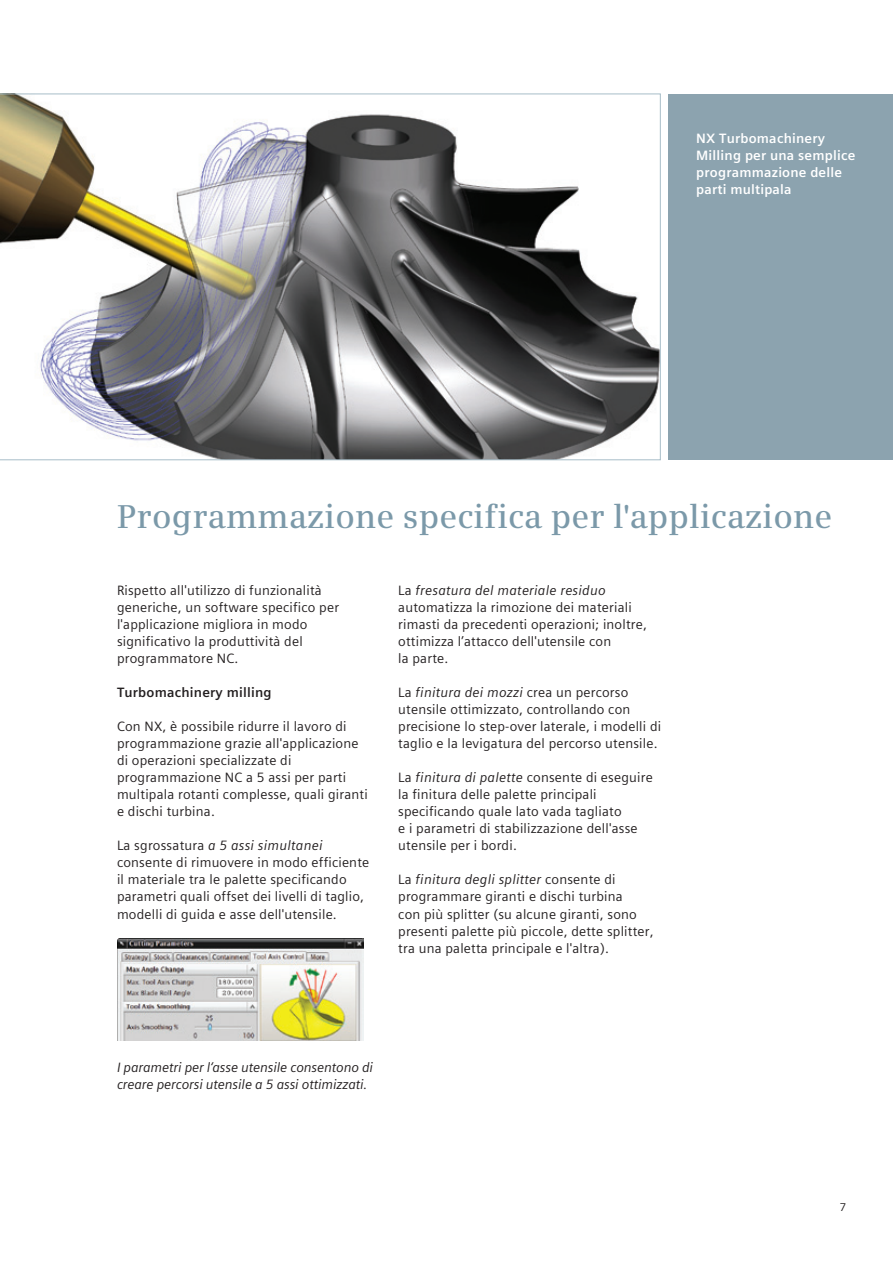
<style>
.page{position:relative;width:893px;height:1263px;background:#fff}
.page>*{position:absolute;margin:0;border:0;box-sizing:border-box;transform-origin:0 0}
._01__Headline__22pt{font:600 33px "Siemens Serif";letter-spacing:.005em;color:#7b99a9}
._03__Copy_Roman__9pt{font:13.5px/17px "Siemens Sans Global";letter-spacing:.015em;color:#231f20}
._02__Subhead___9pt_0{font:13.5px/17px "Siemens Sans Global";letter-spacing:.015em;color:#231f20}
.t1{font:italic 13.5px/17px "Siemens Sans Global";letter-spacing:-.01em;color:#231f20}
.caption_photo_bold_w{font:700 13.5px/17px "Siemens Sans Global";letter-spacing:.015em;color:#fff}
._02__Subhead___9pt_0-2{font:700 13.5px "Siemens Sans Global";letter-spacing:.015em;color:#231f20}
.t2{font:11.25px "Siemens Sans Global";color:#231f20}
.s1{font-style:italic}
</style>
<div class="page">
<img style="left:117px;top:938px;width:247px;height:103px">
<div style="left:669px;top:94px;width:224px;height:366px;background:#8ca3af"></div>
<svg style="left:2px;top:96px;width:657px;height:362px"></svg>
<p class="caption_photo_bold_w" style="left:696px;top:130px;width:161px">NX Turbomachinery<br>Milling per una semplice programmazione delle parti multipala</p>
<p class="_01__Headline__22pt" style="left:117px;top:497px;width:717px">Programmazione specifica per l'applicazione</p>
<p class="_03__Copy_Roman__9pt" style="left:117px;top:582px;width:224px">Rispetto all'utilizzo di funzionalità generiche, un software specifico per l'applicazione migliora in modo significativo la produttività del programmatore NC.</p>
<p class="_02__Subhead___9pt_0-2" style="left:117px;top:682px;width:156px">Turbomachinery milling</p>
<p class="_02__Subhead___9pt_0" style="left:117px;top:718px;width:252px">Con NX, è possibile ridurre il lavoro di programmazione grazie all'applicazione di operazioni specializzate di programmazione NC a 5 assi per parti multipala rotanti complesse, quali giranti e dischi turbina.</p>
<p class="_03__Copy_Roman__9pt" style="left:117px;top:837px;width:254px">La sgrossatura <span class="s1">a 5 assi simultanei </span>consente di rimuovere in modo efficiente il materiale tra le palette specificando parametri quali offset dei livelli di taglio, modelli di guida e asse dell'utensile.</p>
<p class="_03__Copy_Roman__9pt" style="left:398px;top:582px;width:250px">La <span class="s1">fresatura del materiale residuo </span>automatizza la rimozione dei materiali rimasti da precedenti operazioni; inoltre, ottimizza l’attacco dell'utensile con<br>la parte.</p>
<p class="_03__Copy_Roman__9pt" style="left:398px;top:684px;width:264px">La <span class="s1">finitura dei mozzi</span> crea un percorso utensile ottimizzato, controllando con precisione lo step-over laterale, i modelli di taglio e la levigatura del percorso utensile.</p>
<p class="_03__Copy_Roman__9pt" style="left:398px;top:769px;width:256px">La <span class="s1">finitura di palette</span> consente di eseguire la finitura delle palette principali specificando quale lato vada tagliato<br>e i parametri di stabilizzazione dell'asse utensile per i bordi.</p>
<p class="_03__Copy_Roman__9pt" style="left:398px;top:871px;width:257px">La <span class="s1">finitura degli splitter</span> consente di programmare giranti e dischi turbina<br>con più splitter (su alcune giranti, sono presenti palette più piccole, dette splitter, tra una paletta principale e l'altra).</p>
<p class="t1" style="left:117px;top:1058px;width:258px">I parametri per l‘asse utensile consentono di creare percorsi utensile a 5 assi ottimizzati.</p>
<p class="t2" style="left:840px;top:1199px;width:8px">7</p>
</div>
